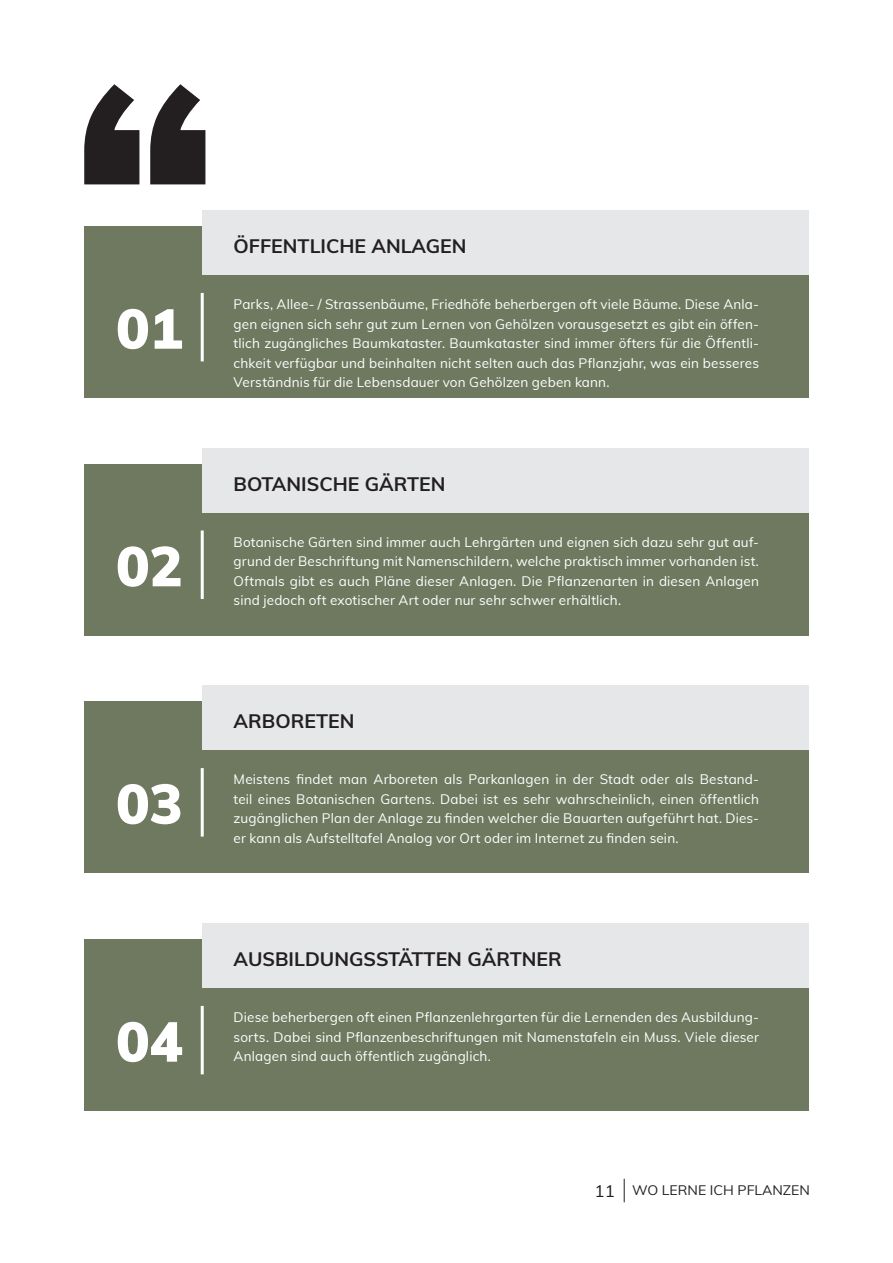
<style>
.page{position:relative;width:893px;height:1263px;background:#fff}
.page>*{position:absolute;margin:0;border:0;box-sizing:border-box;transform-origin:0 0}
.Paragraph_Style_19{font:900 55.5px "Muli";color:#fff}
.Paragraph_Style_20{font:700 19.5px "Muli";color:#231f20}
.Paragraph_Style_21{font:13.5px/19.5px "Muli";letter-spacing:.01em;color:#fff;text-align:justify}
._7_fliesstext_weiss{font:13.5px/19.5px "Muli";letter-spacing:.01em;color:#fff;text-align:justify}
.t1{font:13.5px "Muli";color:#231f20;scale:1.04 1}
.s1{font-size:16.5px}
</style>
<div class="page">
<svg style="left:624px;top:1179px;width:1px;height:23px"></svg>
<svg style="left:84px;top:84px;width:121px;height:100px"></svg>
<div style="left:84px;top:464px;width:725px;height:171px;background:#6e795f"></div>
<div style="left:202px;top:448px;width:607px;height:64px;background:#e6e7e9"></div>
<hr style="left:201px;top:530px;width:3px;height:69px;background:#fff">
<div style="left:84px;top:227px;width:725px;height:171px;background:#6e795f"></div>
<div style="left:202px;top:210px;width:607px;height:65px;background:#e6e7e9"></div>
<hr style="left:201px;top:293px;width:3px;height:68px;background:#fff">
<div style="left:84px;top:702px;width:725px;height:171px;background:#6e795f"></div>
<div style="left:202px;top:685px;width:607px;height:65px;background:#e6e7e9"></div>
<hr style="left:201px;top:768px;width:3px;height:68px;background:#fff">
<div style="left:84px;top:939px;width:725px;height:172px;background:#6e795f"></div>
<div style="left:202px;top:923px;width:607px;height:65px;background:#e6e7e9"></div>
<hr style="left:201px;top:1006px;width:3px;height:68px;background:#fff">
<p class="Paragraph_Style_20" style="left:234px;top:232px;width:234px">ÖFFENTLICHE ANLAGEN</p>
<p class="Paragraph_Style_19" style="left:116px;top:288px;width:68px">01</p>
<p class="Paragraph_Style_21" style="left:234px;top:294px;width:527px">Parks, Allee- / Strassenbäume, Friedhöfe beherbergen oft viele Bäume. Diese Anla&shy;gen eignen sich sehr gut zum Lernen von Gehölzen vorausgesetzt es gibt ein öffen&shy;tlich zugängliches Baumkataster. Baumkataster sind immer öfters für die Öffentli&shy;chkeit verfügbar und beinhalten nicht selten auch das Pflanzjahr, was ein besseres Verständnis für die Lebensdauer von Gehölzen geben kann.</p>
<p class="Paragraph_Style_20" style="left:234px;top:470px;width:213px">BOTANISCHE GÄRTEN</p>
<p class="Paragraph_Style_19" style="left:116px;top:525px;width:68px">02</p>
<p class="Paragraph_Style_21" style="left:234px;top:532px;width:527px">Botanische Gärten sind immer auch Lehrgärten und eignen sich dazu sehr gut auf&shy;grund der Beschriftung mit Namenschildern, welche praktisch immer vorhanden ist.<br>Oftmals gibt es auch Pläne dieser Anlagen. Die Pflanzenarten in diesen Anlagen sind jedoch oft exotischer Art oder nur sehr schwer erhältlich.</p>
<p class="Paragraph_Style_20" style="left:234px;top:707px;width:122px">ARBORETEN</p>
<p class="Paragraph_Style_19" style="left:116px;top:763px;width:68px">03</p>
<p class="_7_fliesstext_weiss" style="left:234px;top:769px;width:527px">Meistens findet man Arboreten als Parkanlagen in der Stadt oder als Bestand&shy;teil eines Botanischen Gartens. Dabei ist es sehr wahrscheinlich, einen öffentlich zugänglichen Plan der Anlage zu finden welcher die Bauarten aufgeführt hat. Dies&shy;er kann als Aufstelltafel Analog vor Ort oder im Internet zu finden sein.</p>
<p class="Paragraph_Style_20" style="left:234px;top:945px;width:330px">AUSBILDUNGSSTÄTTEN GÄRTNER</p>
<p class="Paragraph_Style_19" style="left:116px;top:1001px;width:68px">04</p>
<p class="Paragraph_Style_21" style="left:234px;top:1007px;width:527px">Diese beherbergen oft einen Pflanzenlehrgarten für die Lernenden des Ausbildung&shy;sorts. Dabei sind Pflanzenbeschriftungen mit Namenstafeln ein Muss. Viele dieser Anlagen sind auch öffentlich zugänglich.</p>
<p class="t1" style="left:595px;top:1180px;width:209px"><span class="s1">11</span> WO LERNE ICH PFLANZEN</p>
</div>
